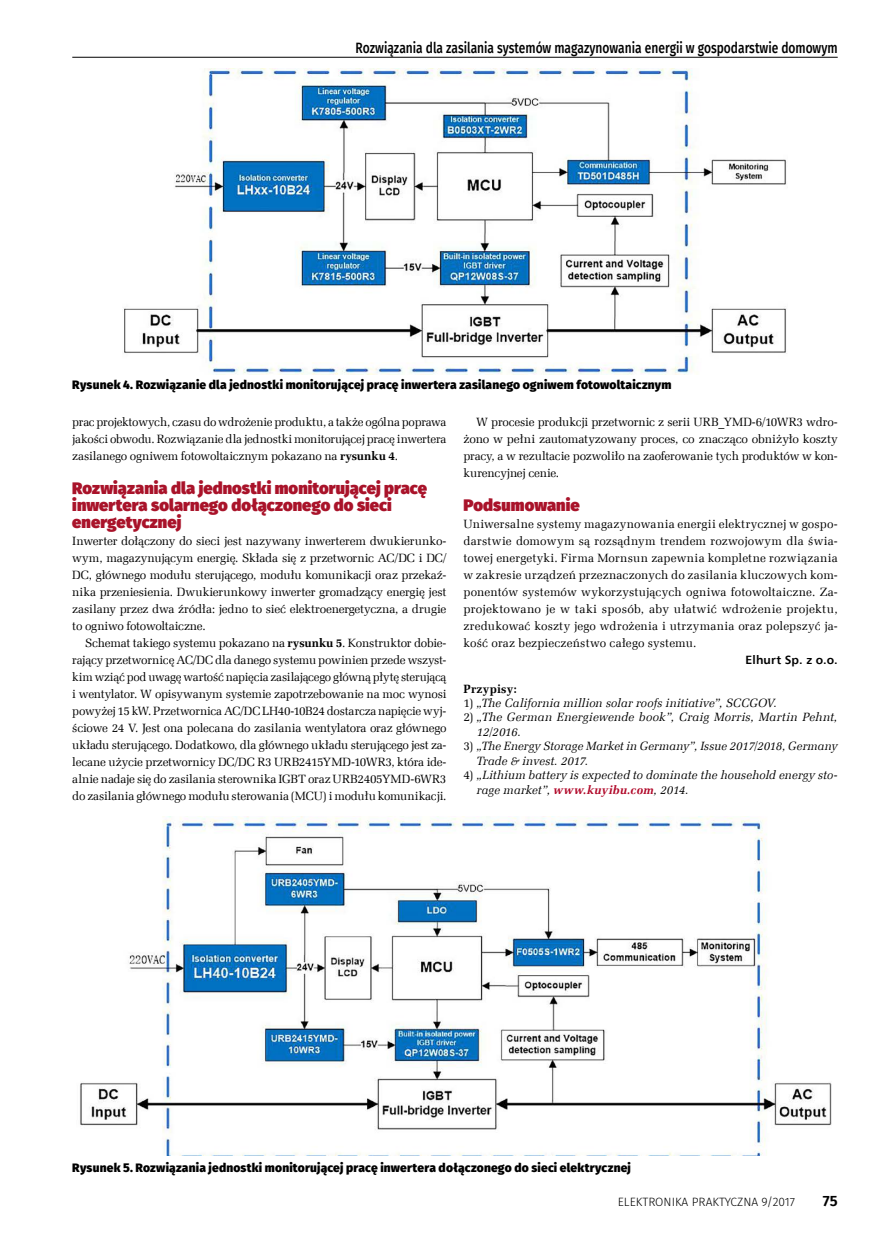
<style>
.page{position:relative;width:893px;height:1234px;background:#fff}
.page>*{position:absolute;margin:0;border:0;box-sizing:border-box;transform-origin:0 0}
.t1{font:900 16.5px/17px "Fira Sans";letter-spacing:.005em;color:#a9132a}
.t2{font:500 15px "Fira Sans";color:#000;scale:.8 1}
.t3{font:600 15px "Fira Sans";color:#000}
.t4{font:12px/17px "Zapf Ellipt EU";letter-spacing:-.01em;color:#000;text-align:justify}
.t5{font:italic 12px/14.4px "Zapf Ellipt EU";letter-spacing:.01em;color:#000}
.t6{font:800 12px "Fira Sans";letter-spacing:.015em;color:#000}
.t7{font:300 12px "Fira Sans";color:#000}
.t8{font:700 12px "Humnst 777 EU";letter-spacing:.01em;color:#000}
.t9{font:700 12px "Zapf Ellipt EU";letter-spacing:.025em;color:#000}
.s1{font-weight:700}
.s2{font-style:normal}
.s3{font-weight:700;color:#b1092a}
</style>
<div class="page">
<hr style="left:72px;top:57px;width:766px;height:1px;background:#000">
<img style="left:124px;top:68px;width:663px;height:306px">
<img style="left:80px;top:816px;width:752px;height:339px">
<p class="t2" style="left:356px;top:36px;width:604px">Rozwiązania dla zasilania systemów magazynowania energii w gospodarstwie domowym</p>
<p class="t6" style="left:72px;top:373px;width:601px">Rysunek 4. Rozwiązanie dla jednostki monitorującej pracę inwertera zasilanego ogniwem fotowoltaicznym</p>
<p class="t4" style="left:72px;top:413px;width:376px">prac projektowych, czasu do wdrożenie produktu, a także ogólna poprawa jakości obwodu. Rozwiązanie dla jednostki monitorującej pracę inwertera zasilanego ogniwem fotowoltaicznym pokazano na <span class="s1">rysunku 4</span>.</p>
<h1 class="t1" style="left:72px;top:477px;width:356px">Rozwiązania dla jednostki monitorującej pracę inwertera solarnego dołączonego do sieci energetycznej</h1>
<p class="t4" style="left:72px;top:532px;width:376px">Inwerter dołączony do sieci jest nazywany inwerterem dwukierunko&shy;wym, magazynującym energię. Składa się z przetwornic AC/DC i DC/ DC, głównego modułu sterującego, modułu komunikacji oraz przekaź&shy;nika przeniesienia. Dwukierunkowy inwerter gromadzący energię jest zasilany przez dwa źródła: jedno to sieć elektroenergetyczna, a drugie to ogniwo fotowoltaiczne.</p>
<p class="t4" style="left:72px;top:634px;width:376px;text-indent:13px">Schemat takiego systemu pokazano na <span class="s1">rysunku 5</span>. Konstruktor dobie&shy;rający przetwornicę AC/DC dla danego systemu powinien przede wszyst&shy;kim wziąć pod uwagę wartość napięcia zasilającego główną płytę sterującą i wentylator. W opisywanym systemie zapotrzebowanie na moc wynosi powyżej 15 kW. Przetwornica AC/DC LH40-10B24 dostarcza napięcie wyj&shy;ściowe 24 V. Jest ona polecana do zasilania wentylatora oraz głównego układu sterującego. Dodatkowo, dla głównego układu sterującego jest za&shy;lecane użycie przetwornicy DC/DC R3 URB2415YMD-10WR3, która ide&shy;alnie nadaje się do zasilania sterownika IGBT oraz URB2405YMD-6WR3 do zasilania głównego modułu sterowania (MCU) i modułu komunikacji.</p>
<p class="t4" style="left:463px;top:413px;width:376px;text-indent:13px">W procesie produkcji przetwornic z serii URB_YMD-6/10WR3 wdro&shy;żono w pełni zautomatyzowany proces, co znacząco obniżyło koszty pracy, a w rezultacie pozwoliło na zaoferowanie tych produktów w kon&shy;kurencyjnej cenie.</p>
<h1 class="t1" style="left:463px;top:494px;width:118px">Podsumowanie</h1>
<p class="t4" style="left:463px;top:515px;width:376px">Uniwersalne systemy magazynowania energii elektrycznej w gospo&shy;darstwie domowym są rozsądnym trendem rozwojowym dla świa&shy;towej energetyki. Firma Mornsun zapewnia kompletne rozwiązania w zakresie urządzeń przeznaczonych do zasilania kluczowych kom&shy;ponentów systemów wykorzystujących ogniwa fotowoltaiczne. Za&shy;projektowano je w taki sposób, aby ułatwić wdrożenie projektu, zredukować koszty jego wdrożenia i utrzymania oraz polepszyć ja&shy;kość oraz bezpieczeństwo całego systemu.</p>
<p class="t8" style="left:746px;top:652px;width:94px">Elhurt Sp. z o.o.</p>
<p class="t9" style="left:463px;top:680px;width:55px">Przypisy:</p>
<p class="t5" style="left:463px;top:695px;width:315px"><span class="s2">1)</span> „The California million solar roofs initiative”, SCCGOV.</p>
<p class="t5" style="left:477px;top:710px;width:362px;text-indent:-13px"><span class="s2">2)</span> „The German Energiewende book”, Craig Morris, Martin Pehnt,<br>12/2016.</p>
<p class="t5" style="left:477px;top:739px;width:362px;text-indent:-13px"><span class="s2">3)</span> „The Energy Storage Market in Germany”, Issue 2017/2018, Germany<br>Trade &amp; invest. 2017.</p>
<p class="t5" style="left:477px;top:767px;width:362px;text-indent:-13px"><span class="s2">4)</span> „Lithium battery is expected to dominate the household energy sto&shy;rage market”, <span class="s3">www.kuyibu.com</span>, 2014.</p>
<p class="t6" style="left:72px;top:1156px;width:560px">Rysunek 5. Rozwiązania jednostki monitorującej pracę inwertera dołączonego do sieci elektrycznej</p>
<p class="t7" style="left:618px;top:1193px;width:179px">ELEKTRONIKA PRAKTYCZNA 9/2017</p>
<p class="t3" style="left:823px;top:1188px;width:16px">75</p>
</div>
